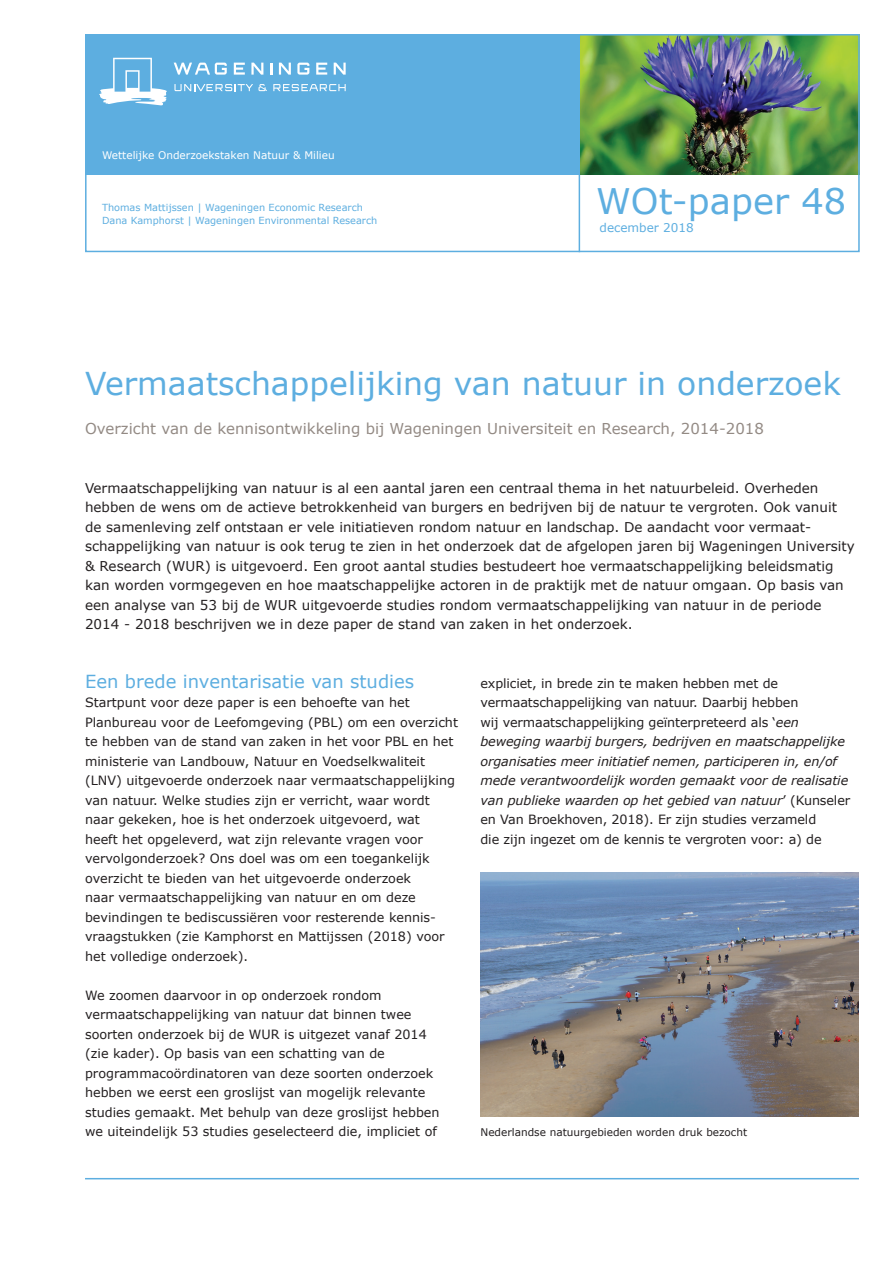
<style>
.page{position:relative;width:893px;height:1263px;background:#fff}
.page>*{position:absolute;margin:0;border:0;box-sizing:border-box;transform-origin:0 0}
.t1{font:35.25px "Verdana";color:#5daee0}
.t2{font:31.5px "Verdana";color:#5daee0}
.t3{font:18px "Verdana";color:#5daee0}
.t4{font:15px "Verdana";color:#938a84}
.t5{font:13.5px/19.5px "Verdana";color:#231f20}
.t6{font:12.75px/19.5px "Verdana";color:#231f20}
.t7{font:12px "Verdana";color:#5daee0}
.t8{font:10.5px "Verdana";color:#231f20}
.t9{font:10.5px "Verdana";color:#fff}
.t10{font:9.75px/13.5px "Verdana";color:#5daee0}
.s1{font-style:italic}
</style>
<div class="page">
<div style="left:85px;top:34px;width:775px;height:140px;background:#5daee0"></div>
<hr style="left:579px;top:34px;width:1px;height:218px;background:#5daee0">
<img style="left:580px;top:37px;width:277px;height:137px">
<div style="left:85px;top:34px;width:775px;height:218px;border:2px solid #5daee0"></div>
<svg style="left:99px;top:58px;width:68px;height:48px"></svg>
<svg style="left:234px;top:63px;width:11px;height:12px"></svg>
<svg style="left:251px;top:63px;width:12px;height:12px"></svg>
<svg style="left:270px;top:63px;width:2px;height:12px"></svg>
<svg style="left:279px;top:63px;width:12px;height:12px"></svg>
<svg style="left:297px;top:63px;width:12px;height:12px"></svg>
<svg style="left:316px;top:63px;width:11px;height:12px"></svg>
<svg style="left:334px;top:63px;width:12px;height:12px"></svg>
<svg style="left:174px;top:63px;width:53px;height:12px"></svg>
<svg style="left:174px;top:84px;width:79px;height:7px"></svg>
<svg style="left:273px;top:84px;width:73px;height:7px"></svg>
<svg style="left:259px;top:84px;width:8px;height:7px"></svg>
<hr style="left:85px;top:1178px;width:774px;height:1px;background:#5daee0">
<img style="left:480px;top:872px;width:379px;height:245px">
<p class="t9" style="left:102px;top:148px;width:234px">Wettelijke Onderzoekstaken Natuur &amp; Milieu</p>
<p class="t10" style="left:102px;top:200px;width:277px">Thomas Mattijssen | Wageningen Economic Research<br>Dana Kamphorst | Wageningen Environmental Research</p>
<h1 class="t1" style="left:596px;top:177px;width:252px">WOt-paper 48</h1>
<p class="t7" style="left:600px;top:219px;width:96px">december 2018</p>
<h2 class="t2" style="left:85px;top:362px;width:757px">Vermaatschappelijking van natuur in onderzoek</h2>
<p class="t4" style="left:85px;top:419px;width:680px">Overzicht van de kennisontwikkeling bij Wageningen Universiteit en Research, 2014-2018</p>
<p class="t5" style="left:85px;top:478px;width:771px">Vermaatschappelijking van natuur is al een aantal jaren een centraal thema in het natuurbeleid. Overheden hebben de wens om de actieve betrokkenheid van burgers en bedrijven bij de natuur te vergroten. Ook vanuit de samenleving zelf ontstaan er vele initiatieven rondom natuur en landschap. De aandacht voor vermaat&shy;schappelijking van natuur is ook terug te zien in het onderzoek dat de afgelopen jaren bij Wageningen University &amp; Research (WUR) is uitgevoerd. Een groot aantal studies bestudeert hoe vermaatschappelijking beleidsmatig kan worden vormgegeven en hoe maatschappelijke actoren in de praktijk met de natuur omgaan. Op basis van een analyse van 53 bij de WUR uitgevoerde studies rondom vermaatschappelijking van natuur in de periode 2014 - 2018 beschrijven we in deze paper de stand van zaken in het onderzoek.</p>
<h3 class="t3" style="left:85px;top:669px;width:331px">Een brede inventarisatie van studies</h3>
<p class="t6" style="left:85px;top:693px;width:375px">Startpunt voor deze paper is een behoefte van het Planbureau voor de Leefomgeving (PBL) om een overzicht te hebben van de stand van zaken in het voor PBL en het ministerie van Landbouw, Natuur en Voedselkwaliteit (LNV) uitgevoerde onderzoek naar vermaatschappelijking van natuur. Welke studies zijn er verricht, waar wordt naar gekeken, hoe is het onderzoek uitgevoerd, wat<br>heeft het opgeleverd, wat zijn relevante vragen voor vervolgonderzoek? Ons doel was om een toegankelijk overzicht te bieden van het uitgevoerde onderzoek<br>naar vermaatschappelijking van natuur en om deze bevindingen te bediscussiëren voor resterende kennis&shy;vraagstukken (zie Kamphorst en Mattijssen (2018) voor het volledige onderzoek).</p>
<p class="t6" style="left:85px;top:985px;width:356px">We zoomen daarvoor in op onderzoek rondom vermaatschappelijking van natuur dat binnen twee soorten onderzoek bij de WUR is uitgezet vanaf 2014 (zie kader). Op basis van een schatting van de programmacoördinatoren van deze soorten onderzoek hebben we eerst een groslijst van mogelijk relevante studies gemaakt. Met behulp van deze groslijst hebben we uiteindelijk 53 studies geselecteerd die, impliciet of</p>
<p class="t6" style="left:480px;top:673px;width:371px">expliciet, in brede zin te maken hebben met de vermaatschappelijking van natuur. Daarbij hebben<br>wij vermaatschappelijking geïnterpreteerd als ‘<span class="s1">een beweging waarbij burgers, bedrijven en maatschappelijke organisaties meer initiatief nemen, participeren in, en/of mede verantwoordelijk worden gemaakt voor de realisatie van publieke waarden op het gebied van natuur</span>’ (Kunseler en Van Broekhoven, 2018). Er zijn studies verzameld<br>die zijn ingezet om de kennis te vergroten voor: a) de</p>
<p class="t8" style="left:480px;top:1125px;width:268px">Nederlandse natuurgebieden worden druk bezocht</p>
</div>
